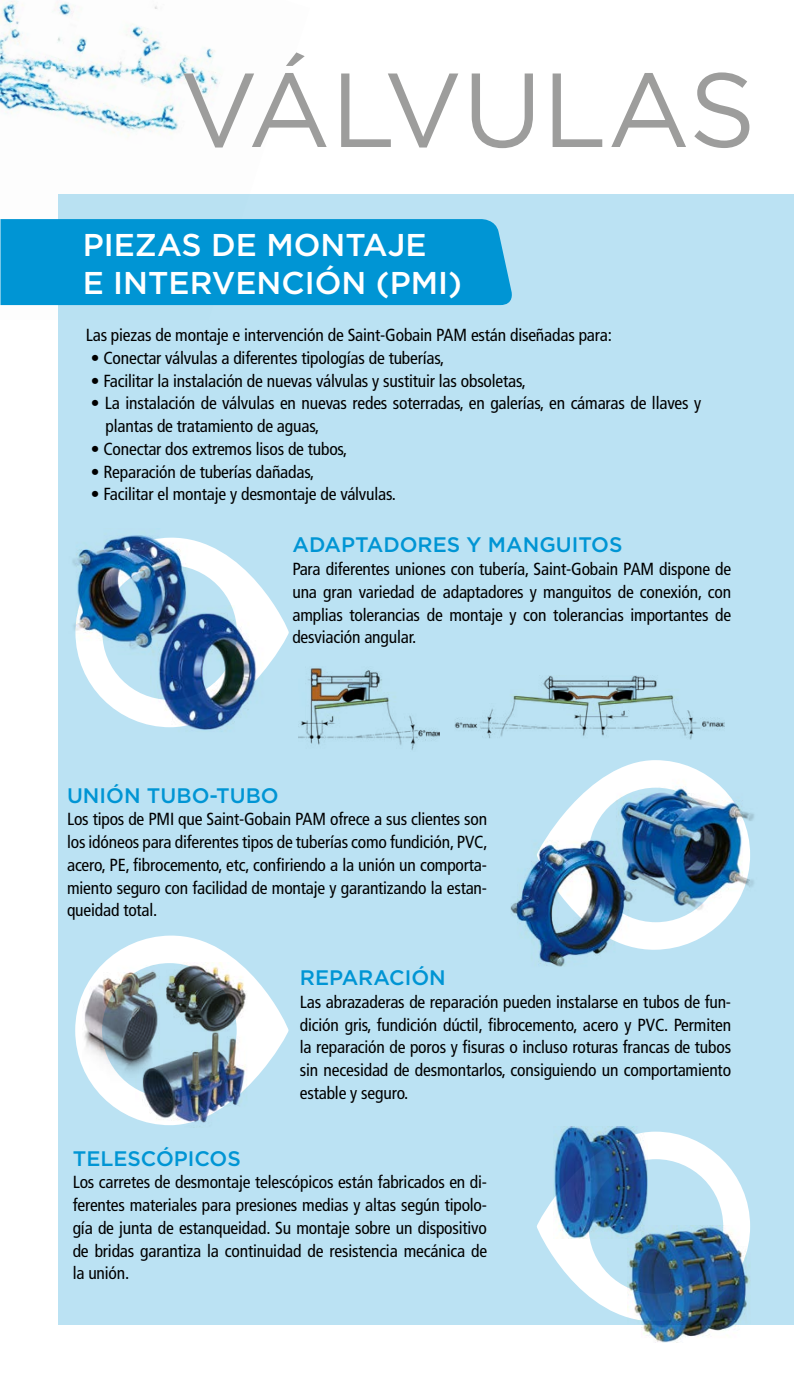
<style>
.page{position:relative;width:794px;height:1389px;background:#fff}
.page>*{position:absolute;margin:0;border:0;box-sizing:border-box;transform-origin:0 0}
.t1{font:105px "Gotham";color:#9d9d9c}
.t2{font:500 31.5px/37.8px "Gotham";color:#fff}
.t3{font:500 21px "Gotham";color:#0095d4}
.t4{font:condensed 17.5px/22.8px "Frutiger LT Std";letter-spacing:-.01em;color:#000;text-align:justify}
</style>
<div class="page">
<img style="left:0;top:0;width:220px;height:320px">
<div style="left:59px;top:194px;width:735px;height:1131px;background:#bbe2f3"></div>
<svg style="left:97px;top:935px;width:191px;height:184px"></svg>
<svg style="left:79px;top:540px;width:210px;height:185px"></svg>
<svg style="left:553px;top:760px;width:171px;height:190px"></svg>
<svg style="left:537px;top:1132px;width:213px;height:186px"></svg>
<img style="left:151px;top:606px;width:113px;height:126px">
<img style="left:72px;top:535px;width:121px;height:124px">
<img style="left:603px;top:765px;width:151px;height:155px">
<img style="left:510px;top:828px;width:133px;height:139px">
<img style="left:175px;top:962px;width:72px;height:61px">
<img style="left:75px;top:952px;width:100px;height:139px">
<img style="left:628px;top:1226px;width:122px;height:117px">
<div style="left:0;top:219px;width:512px;height:86px;background:#0095d4"></div>
<img style="left:298px;top:668px;width:141px;height:82px">
<img style="left:454px;top:675px;width:270px;height:64px">
<img style="left:135px;top:1023px;width:113px;height:105px">
<img style="left:553px;top:1127px;width:94px;height:111px">
<h1 class="t1" style="left:179px;top:43px;width:578px">VÁLVULAS</h1>
<h2 class="t2" style="left:83px;top:225px;width:381px">PIEZAS DE MONTAJE<br>E INTERVENCIÓN (PMI)</h2>
<p class="t4" style="left:86px;top:324px;width:528px">Las piezas de montaje e intervención de Saint-Gobain PAM están diseñadas para:</p>
<p class="t4" style="left:91px;top:346px;width:355px">• Conectar válvulas a diferentes tipologías de tuberías,</p>
<p class="t4" style="left:91px;top:369px;width:437px">• Facilitar la instalación de nuevas válvulas y sustituir las obsoletas,</p>
<p class="t4" style="left:106px;top:392px;width:597px;text-indent:-15px">• La instalación de válvulas en nuevas redes soterradas, en galerías, en cámaras de llaves y plantas de tratamiento de aguas,</p>
<p class="t4" style="left:91px;top:437px;width:258px">• Conectar dos extremos lisos de tubos,</p>
<p class="t4" style="left:91px;top:460px;width:225px">• Reparación de tuberías dañadas,</p>
<p class="t4" style="left:91px;top:483px;width:307px">• Facilitar el montaje y desmontaje de válvulas.</p>
<p class="t3" style="left:292px;top:531px;width:331px">ADAPTADORES Y MANGUITOS</p>
<p class="t4" style="left:292px;top:558px;width:440px">Para diferentes uniones con tubería, Saint-Gobain PAM dispone de una gran variedad de adaptadores y manguitos de conexión, con amplias tolerancias de montaje y con tolerancias importantes de desviación angular.</p>
<p class="t3" style="left:67px;top:781px;width:213px">UNIÓN TUBO-TUBO</p>
<p class="t4" style="left:67px;top:808px;width:422px">Los tipos de PMI que Saint-Gobain PAM ofrece a sus clientes son los idóneos para diferentes tipos de tuberías como fundición, PVC, acero, PE, fibrocemento, etc, confiriendo a la unión un comporta&shy;miento seguro con facilidad de montaje y garantizando la estan&shy;queidad total.</p>
<p class="t3" style="left:300px;top:964px;width:147px">REPARACIÓN</p>
<p class="t4" style="left:300px;top:990px;width:433px">Las abrazaderas de reparación pueden instalarse en tubos de fun&shy;dición gris, fundición dúctil, fibrocemento, acero y PVC. Permiten la reparación de poros y fisuras o incluso roturas francas de tubos sin necesidad de desmontarlos, consiguiendo un comportamiento estable y seguro.</p>
<p class="t3" style="left:73px;top:1144px;width:170px">TELESCÓPICOS</p>
<p class="t4" style="left:73px;top:1171px;width:416px">Los carretes de desmontaje telescópicos están fabricados en di&shy;ferentes materiales para presiones medias y altas según tipolo&shy;gía de junta de estanqueidad. Su montaje sobre un dispositivo de bridas garantiza la continuidad de resistencia mecánica de la unión.</p>
</div>
